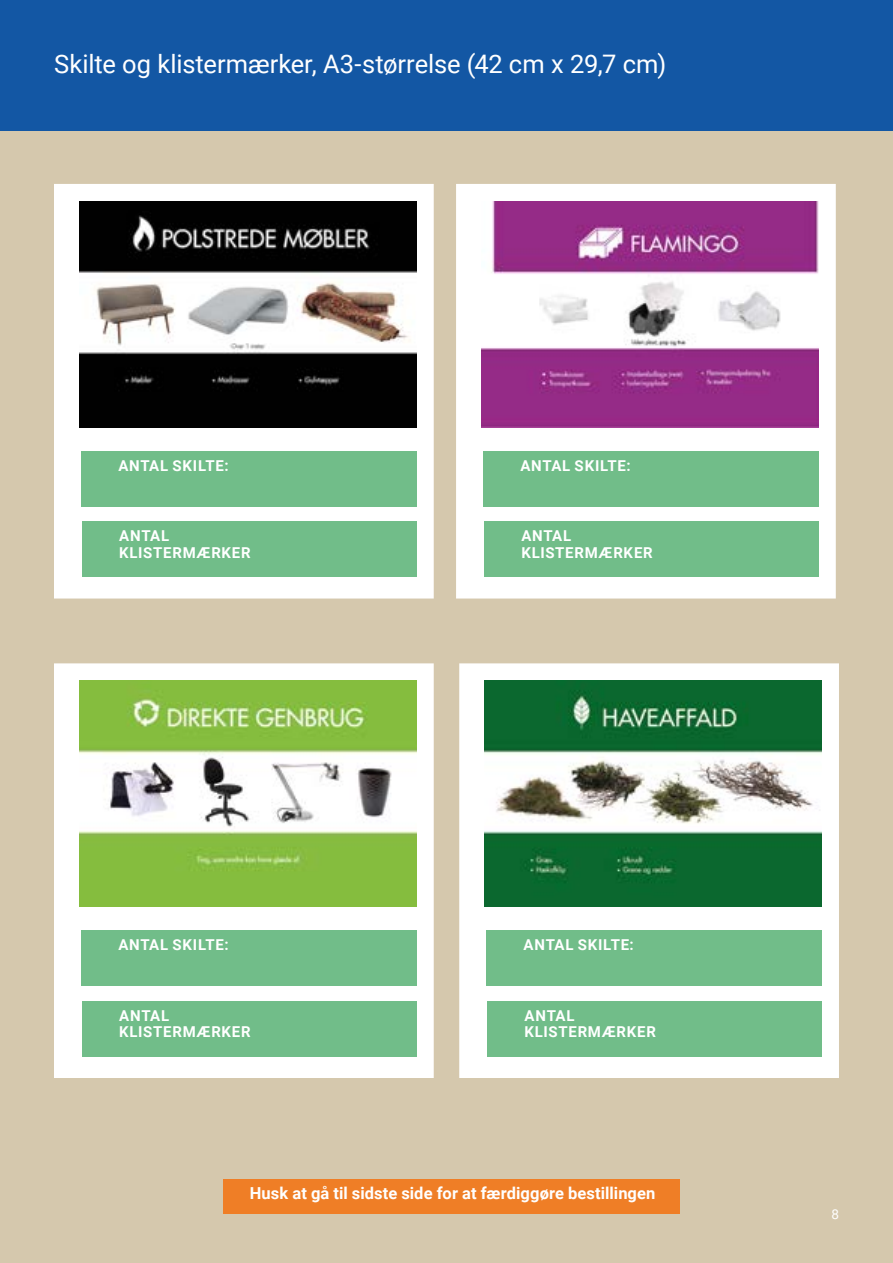
<style>
.page{position:relative;width:893px;height:1263px;background:#fff}
.page>*{position:absolute;margin:0;border:0;box-sizing:border-box;transform-origin:0 0}
.t1{font:25.5px "Roboto";color:#fff}
.t2{font:700 16.5px "Roboto";letter-spacing:.005em;color:#fff}
.t3{font:700 15px/16.5px "Roboto";letter-spacing:.05em;color:#fff}
.t4{font:13.5px "Roboto";color:#fff}
</style>
<div class="page">
<div style="left:0;top:131px;width:893px;height:1132px;background:#d5c8ad"></div>
<div style="left:0;top:0;width:893px;height:131px;background:#1357a4"></div>
<div style="left:54px;top:184px;width:380px;height:414px;background:#fff"></div>
<img style="left:79px;top:201px;width:337px;height:226px">
<div style="left:81px;top:451px;width:336px;height:55px;background:#71bd89"></div>
<div style="left:82px;top:521px;width:335px;height:56px;background:#71bd89"></div>
<div style="left:54px;top:663px;width:380px;height:415px;background:#fff;border:4px solid #fff"></div>
<img style="left:79px;top:680px;width:337px;height:226px">
<div style="left:81px;top:930px;width:336px;height:56px;background:#71bd89"></div>
<div style="left:82px;top:1001px;width:335px;height:55px;background:#71bd89"></div>
<div style="left:459px;top:663px;width:380px;height:415px;background:#fff;border:4px solid #fff"></div>
<img style="left:484px;top:680px;width:338px;height:226px">
<div style="left:486px;top:930px;width:336px;height:56px;background:#71bd89"></div>
<div style="left:487px;top:1001px;width:335px;height:55px;background:#71bd89"></div>
<div style="left:223px;top:1179px;width:457px;height:34px;background:#ef7e26"></div>
<div style="left:456px;top:184px;width:380px;height:414px;background:#fff"></div>
<img style="left:481px;top:201px;width:337px;height:226px">
<div style="left:483px;top:451px;width:336px;height:55px;background:#71bd89"></div>
<div style="left:484px;top:521px;width:335px;height:56px;background:#71bd89"></div>
<h1 class="t1" style="left:54px;top:46px;width:614px">Skilte og klistermærker, A3-størrelse (42 cm x 29,7 cm)</h1>
<p class="t3" style="left:118px;top:457px;width:112px">ANTAL SKILTE:</p>
<p class="t3" style="left:520px;top:457px;width:112px">ANTAL SKILTE:</p>
<p class="t3" style="left:119px;top:527px;width:133px">ANTAL<br>KLISTERMÆRKER</p>
<p class="t3" style="left:521px;top:527px;width:133px">ANTAL<br>KLISTERMÆRKER</p>
<p class="t3" style="left:118px;top:936px;width:112px">ANTAL SKILTE:</p>
<p class="t3" style="left:524px;top:936px;width:112px">ANTAL SKILTE:</p>
<p class="t3" style="left:119px;top:1006px;width:133px">ANTAL<br>KLISTERMÆRKER</p>
<p class="t3" style="left:525px;top:1006px;width:133px">ANTAL<br>KLISTERMÆRKER</p>
<p class="t2" style="left:250px;top:1182px;width:407px">Husk at gå til sidste side for at færdiggøre bestillingen</p>
<p class="t4" style="left:831px;top:1204px;width:9px">8</p>
</div>
